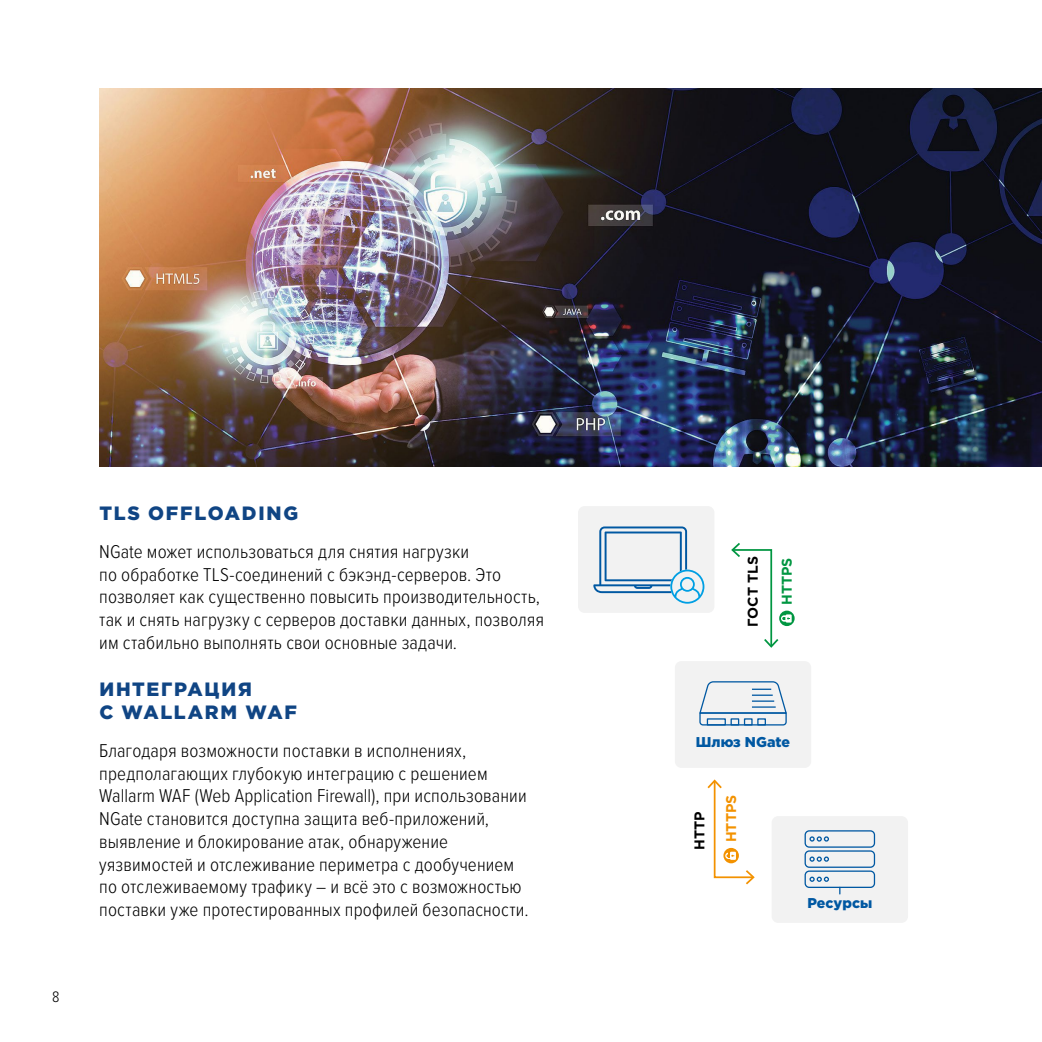
<style>
.page{position:relative;width:1042px;height:1042px;background:#fff}
.page>*{position:absolute;margin:0;border:0;box-sizing:border-box;transform-origin:0 0}
.t1{font:300 19.25px/22.8px "Proxima Nova Cond";letter-spacing:.005em;color:#000}
.t2{font:900 19.25px/22.8px "Gotham Pro";letter-spacing:.09em;color:#104584}
.t3{font:300 15.75px "Proxima Nova Cond";color:#000}
.t4{font:900 14.17px "Gotham Pro";color:#0058a2}
.t5{font:700 14.17px "Gotham Pro";color:#000}
.t6{font:700 14.17px "Gotham Pro";color:#009641}
.t7{font:700 14.17px "Gotham Pro";color:#f39200}
</style>
<div class="page">
<img style="left:99px;top:89px;width:943px;height:377px">
<svg style="left:779px;top:610px;width:15px;height:16px"></svg>
<div style="left:578px;top:506px;width:136px;height:107px;background:#f2f2f2;border-radius:7px"></div>
<svg style="left:593px;top:526px;width:111px;height:78px"></svg>
<div style="left:675px;top:661px;width:136px;height:107px;background:#f2f2f2;border-radius:7px"></div>
<div style="left:771px;top:816px;width:137px;height:107px;background:#f2f2f2;border-radius:7px"></div>
<svg style="left:699px;top:681px;width:88px;height:45px"></svg>
<hr style="left:752px;top:694px;width:21px;height:2px;background:#0058a2">
<hr style="left:752px;top:700px;width:22px;height:2px;background:#0058a2">
<hr style="left:752px;top:706px;width:24px;height:2px;background:#0058a2">
<div style="left:804px;top:830px;width:71px;height:18px;border:1px solid #0058a2;border-radius:4px"></div>
<div style="left:804px;top:850px;width:71px;height:18px;border:1px solid #0058a2;border-radius:4px"></div>
<div style="left:804px;top:870px;width:71px;height:18px;border:1px solid #0058a2;border-radius:4px"></div>
<svg style="left:809px;top:876px;width:20px;height:6px"></svg>
<svg style="left:809px;top:856px;width:20px;height:6px"></svg>
<svg style="left:809px;top:836px;width:20px;height:5px"></svg>
<svg style="left:731px;top:543px;width:60px;height:105px"></svg>
<svg style="left:707px;top:779px;width:48px;height:105px"></svg>
<p class="t3" style="left:52px;top:985px;width:9px">8</p>
<p class="t2" style="left:99px;top:501px;width:200px">TLS OFFLOADING</p>
<p class="t1" style="left:99px;top:539px;width:446px">NGate может использоваться для снятия нагрузки<br>по обработке TLS-соединений с бэкэнд-серверов. Это позволяет как существенно повысить производительность, так и снять нагрузку с серверов доставки данных, позволяя им стабильно выполнять свои основные задачи.</p>
<p class="t2" style="left:99px;top:678px;width:199px">ИНТЕГРАЦИЯ<br>С WALLARM WAF</p>
<p class="t1" style="left:99px;top:738px;width:431px">Благодаря возможности поставки в исполнениях, предполагающих глубокую интеграцию с решением Wallarm WAF (Web Application Firewall), при использовании NGate становится доступна защита веб-приложений, выявление и блокирование атак, обнаружение уязвимостей и отслеживание периметра с дообучением по отслеживаемому трафику – и всё это с возможностью поставки уже протестированных профилей безопасности.</p>
<p class="t5" style="left:744px;top:626px;width:72px;rotate:-90deg">ГОСТ TLS</p>
<p class="t6" style="left:778px;top:605px;width:49px;rotate:-90deg">HTTPS</p>
<p class="t4" style="left:696px;top:733px;width:96px">Шлюз NGate</p>
<p class="t5" style="left:691px;top:850px;width:40px;rotate:-90deg">HTTP</p>
<p class="t7" style="left:723px;top:842px;width:49px;rotate:-90deg">HTTPS</p>
<p class="t4" style="left:807px;top:895px;width:66px">Ресурсы</p>
</div>
